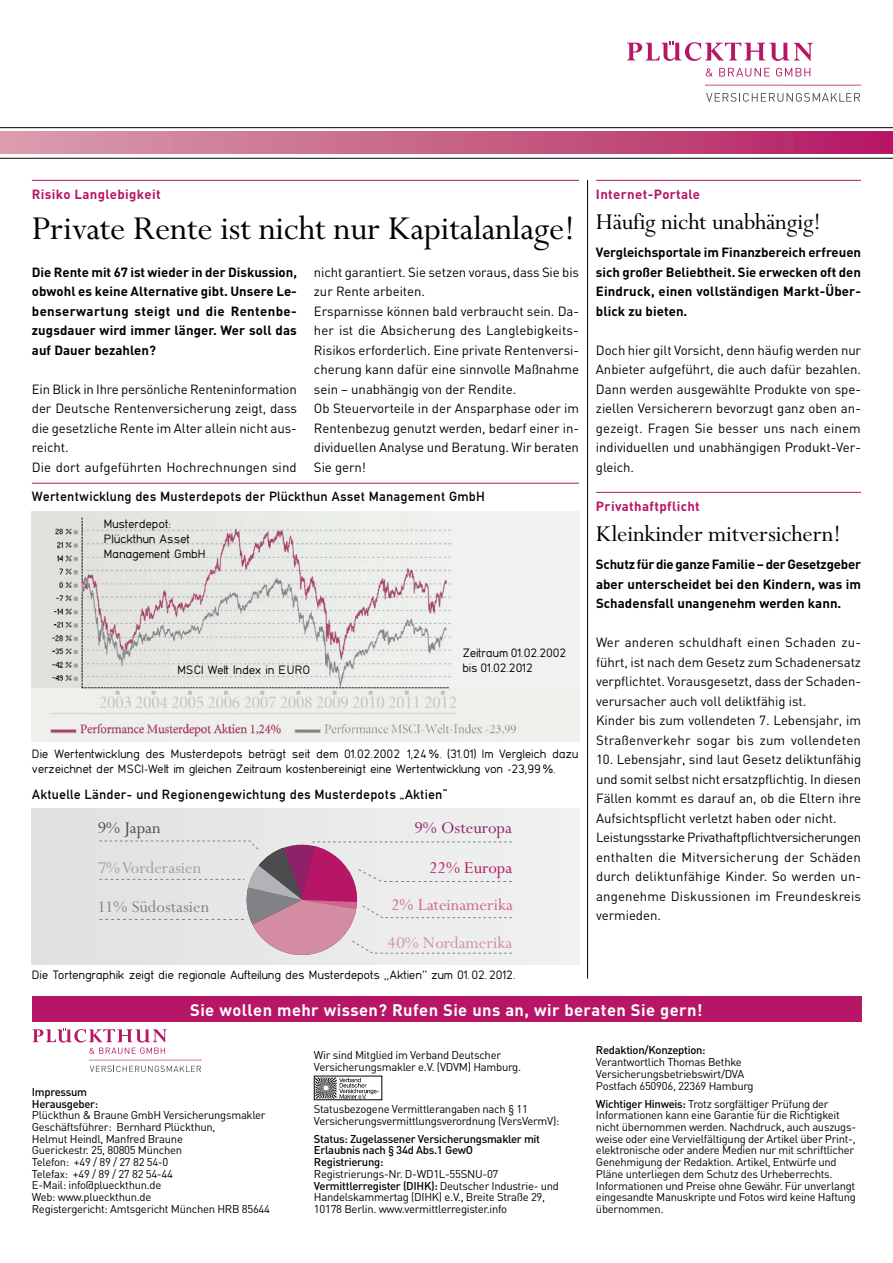
<style>
.page{position:relative;width:893px;height:1263px;background:#fff}
.page>*{position:absolute;margin:0;border:0;box-sizing:border-box;transform-origin:0 0}
.t1{font:37.5px "Perpetua";letter-spacing:-.01em;color:#000}
.t2{font:25.5px "Perpetua";letter-spacing:-.01em;color:#000}
.t3{font:18.6px "Perpetua";color:#d2648f}
.t4{font:18.6px "Perpetua";color:#d48ca2}
.t5{font:18.6px "Perpetua";color:#808285}
.t6{font:18.6px "Perpetua";color:#9e9fa3}
.t7{font:18.6px "Perpetua";color:#8e2167}
.t8{font:18.6px "Perpetua";color:#b61665}
.t9{font:18.6px "Perpetua";color:#4b4c4d}
.t10{font:700 16.5px "DIN";letter-spacing:.025em;color:#fff}
.t11{font:13.2px/19.5px "DIN";letter-spacing:-.005em;color:#000}
.t12{font:700 13.2px/19.5px "DIN";letter-spacing:.005em;color:#000;text-align:justify}
.t13{font:700 13.2px "Din Mittelschrift Two BQ";letter-spacing:.005em;color:#000}
.t14{font:700 13.2px "DIN";letter-spacing:.03em;color:#b61665}
.t15{font:12px/15px "Din One Seven BQ";letter-spacing:-.025em;color:#000}
.t16{font:11.25px/11.7px "DIN";letter-spacing:-.025em;color:#000}
.t17{font:500 11.25px/11.7px "DIN";letter-spacing:-.025em;color:#000}
.s1{font-weight:500}
</style>
<div class="page">
<img style="left:32px;top:511px;width:547px;height:231px">
<div style="left:32px;top:809px;width:547px;height:156px;background:#e8eae8"></div>
<svg style="left:99px;top:840px;width:413px;height:115px"></svg>
<div style="left:0;top:132px;width:893px;height:22px;background:linear-gradient(to right,#daa2ac,#b51e63)"></div>
<hr style="left:0;top:127px;width:893px;height:1px;background:#000">
<hr style="left:0;top:158px;width:893px;height:1px;background:#000">
<svg style="left:706px;top:68px;width:7px;height:9px"></svg>
<svg style="left:719px;top:68px;width:51px;height:9px"></svg>
<svg style="left:776px;top:68px;width:34px;height:9px"></svg>
<svg style="left:706px;top:93px;width:154px;height:9px"></svg>
<svg style="left:627px;top:41px;width:186px;height:20px"></svg>
<hr style="left:705px;top:85px;width:156px;height:1px;background:#b61665">
<div style="left:32px;top:996px;width:829px;height:26px;background:#b61665"></div>
<img style="left:316px;top:1078px;width:63px;height:20px">
<svg style="left:90px;top:1066px;width:111px;height:6px"></svg>
<svg style="left:33px;top:1028px;width:134px;height:26px"></svg>
<hr style="left:89px;top:1060px;width:113px;height:1px;background:#b61665">
<hr style="left:32px;top:180px;width:547px;height:1px;background:#b61665">
<hr style="left:596px;top:180px;width:265px;height:1px;background:#b61665">
<hr style="left:596px;top:492px;width:265px;height:1px;background:#b61665">
<hr style="left:587px;top:180px;width:1px;height:798px;background:#000">
<hr style="left:32px;top:483px;width:547px;height:1px;background:#b61665">
<p class="t14" style="left:32px;top:185px;width:130px">Risiko Langlebigkeit</p>
<h1 class="t1" style="left:32px;top:209px;width:545px">Private Rente ist nicht nur Kapitalanlage!</h1>
<p class="t12" style="left:32px;top:262px;width:267px">Die Rente mit 67 ist wieder in der Diskussion, obwohl es keine Alternative gibt. Unsere Le&shy;benserwartung steigt und die Rentenbe&shy;zugsdauer wird immer länger. Wer soll das auf Dauer bezahlen?</p>
<p class="t11" style="left:32px;top:379px;width:267px">Ein Blick in Ihre persönliche Renteninformation der Deutsche Rentenversicherung zeigt, dass die gesetzliche Rente im Alter allein nicht aus&shy;reicht.<br>Die dort aufgeführten Hochrechnungen sind</p>
<p class="t11" style="left:314px;top:262px;width:267px">nicht garantiert. Sie setzen voraus, dass Sie bis zur Rente arbeiten.<br>Ersparnisse können bald verbraucht sein. Da&shy;her ist die Absicherung des Langlebigkeits-Risikos erforderlich. Eine private Rentenversi&shy;cherung kann dafür eine sinnvolle Maßnahme sein – unabhängig von der Rendite.<br>Ob Steuervorteile in der Ansparphase oder im Rentenbezug genutzt werden, bedarf einer in&shy;dividuellen Analyse und Beratung. Wir beraten Sie gern!</p>
<p class="t13" style="left:32px;top:489px;width:454px">Wertentwicklung des Musterdepots der Plückthun Asset Management GmbH</p>
<p class="t15" style="left:104px;top:517px;width:103px">Musterdepot:<br>Plückthun Asset<br>Management GmbH</p>
<p class="t15" style="left:178px;top:663px;width:134px">MSCI Welt Index in EURO</p>
<p class="t15" style="left:462px;top:646px;width:105px">Zeitraum 01.02.2002 bis 01.02.2012</p>
<p class="t15" style="left:32px;top:747px;width:548px">Die Wertentwicklung des Musterdepots beträgt seit dem 01.02.2002 1,24 %. (31.01) Im Vergleich dazu verzeichnet der MSCI-Welt im gleichen Zeitraum kostenbereinigt eine Wertentwicklung von -23,99 %.</p>
<p class="t13" style="left:32px;top:786px;width:417px">Aktuelle Länder- und Regionengewichtung des Musterdepots „Aktien“</p>
<h3 class="t9" style="left:98px;top:816px;width:64px">9% Japan</h3>
<h3 class="t7" style="left:414px;top:816px;width:99px">9% Osteuropa</h3>
<h3 class="t8" style="left:429px;top:856px;width:85px">22% Europa</h3>
<h3 class="t3" style="left:391px;top:893px;width:123px">2% Lateinamerika</h3>
<h3 class="t4" style="left:388px;top:931px;width:126px">40% Nordamerika</h3>
<h3 class="t6" style="left:98px;top:855px;width:105px">7% Vorderasien</h3>
<h3 class="t5" style="left:98px;top:895px;width:113px">11% Südostasien</h3>
<p class="t15" style="left:32px;top:968px;width:485px">Die Tortengraphik zeigt die regionale Aufteilung des Musterdepots „Aktien“ zum 01. 02. 2012.</p>
<p class="t14" style="left:596px;top:185px;width:106px">Internet-Portale</p>
<h2 class="t2" style="left:596px;top:208px;width:227px">Häufig nicht unabhängig!</h2>
<p class="t12" style="left:596px;top:242px;width:267px">Vergleichsportale im Finanzbereich erfreuen sich großer Beliebtheit. Sie erwecken oft den Eindruck, einen vollständigen Markt-Über&shy;blick zu bieten.</p>
<p class="t11" style="left:596px;top:340px;width:267px;text-align:justify">Doch hier gilt Vorsicht, denn häufig werden nur Anbieter aufgeführt, die auch dafür bezahlen.<br>Dann werden ausgewählte Produkte von spe&shy;ziellen Versicherern bevorzugt ganz oben an&shy;gezeigt. Fragen Sie besser uns nach einem individuellen und unabhängigen Produkt-Ver&shy;gleich.</p>
<p class="t14" style="left:596px;top:497px;width:105px">Privathaftpflicht</p>
<h2 class="t2" style="left:596px;top:520px;width:246px">Kleinkinder mitversichern!</h2>
<p class="t12" style="left:596px;top:554px;width:267px">Schutz für die ganze Familie – der Gesetzgeber aber unterscheidet bei den Kindern, was im Schadensfall unangenehm werden kann.</p>
<p class="t11" style="left:596px;top:632px;width:267px">Wer anderen schuldhaft einen Schaden zu&shy;führt, ist nach dem Gesetz zum Schadenersatz verpflichtet. Vorausgesetzt, dass der Schaden&shy;verursacher auch voll deliktfähig ist.<br>Kinder bis zum vollendeten 7. Lebensjahr, im Straßenverkehr sogar bis zum vollendeten</p>
<p class="t11" style="left:596px;top:749px;width:267px">10. Lebensjahr, sind laut Gesetz deliktunfähig und somit selbst nicht ersatzpflichtig. In diesen Fällen kommt es darauf an, ob die Eltern ihre Aufsichtspflicht verletzt haben oder nicht.<br>Leistungsstarke Privathaftpflichtversicherungen enthalten die Mitversicherung der Schäden durch deliktunfähige Kinder. So werden un&shy;angenehme Diskussionen im Freundeskreis vermieden.</p>
<p class="t10" style="left:190px;top:999px;width:514px">Sie wollen mehr wissen? Rufen Sie uns an, wir beraten Sie gern!</p>
<p class="t17" style="left:32px;top:1085px;width:68px">Impressum<br>Herausgeber:</p>
<p class="t16" style="left:32px;top:1109px;width:240px">Plückthun &amp; Braune GmbH Versicherungsmakler Geschäftsführer: Bernhard Plückthun,<br>Helmut Heindl, Manfred Braune<br>Guerickestr. 25, 80805 München<br>Telefon: +49 / 89 / 27 82 54-0<br>Telefax: +49 / 89 / 27 82 54-44<br>E-Mail: info@plueckthun.de<br>Web: www.plueckthun.de<br>Registergericht: Amtsgericht München HRB 85644</p>
<p class="t16" style="left:314px;top:1049px;width:209px">Wir sind Mitglied im Verband Deutscher<br>Versicherungsmakler e.V. (VDVM) Hamburg.</p>
<p class="t16" style="left:314px;top:1103px;width:247px">Statusbezogene Vermittlerangaben nach § 11<br>Versicherungsvermittlungsverordnung (VersVermV):</p>
<p class="t17" style="left:314px;top:1132px;width:228px">Status: Zugelassener Versicherungsmakler mit<br>Erlaubnis nach § 34d Abs.1 GewO<br>Registrierung:</p>
<p class="t16" style="left:314px;top:1168px;width:247px">Registrierungs-Nr. D-WD1L-55SNU-07<br><span class="s1">Vermittlerregister (DIHK):</span> Deutscher Industrie- und Handelskammertag (DIHK) e.V., Breite Straße 29, 10178 Berlin. www.vermittlerregister.info</p>
<p class="t17" style="left:596px;top:1044px;width:111px">Redaktion/Konzeption:</p>
<p class="t16" style="left:596px;top:1056px;width:159px">Verantwortlich Thomas Bethke<br>Versicherungsbetriebswirt/DVA<br>Postfach 650906, 22369 Hamburg</p>
<p class="t16" style="left:596px;top:1097px;width:262px"><span class="s1">Wichtiger Hinweis:</span> Trotz sorgfältiger Prüfung der Informationen kann eine Garantie für die Richtigkeit nicht übernommen werden. Nachdruck, auch auszugs&shy;weise oder eine Vervielfältigung der Artikel über Print-, elektronische oder andere Medien nur mit schriftlicher Genehmigung der Redaktion. Artikel, Entwürfe und Pläne unterliegen dem Schutz des Urheberrechts.<br>Informationen und Preise ohne Gewähr. Für unverlangt eingesandte Manuskripte und Fotos wird keine Haftung übernommen.</p>
</div>
